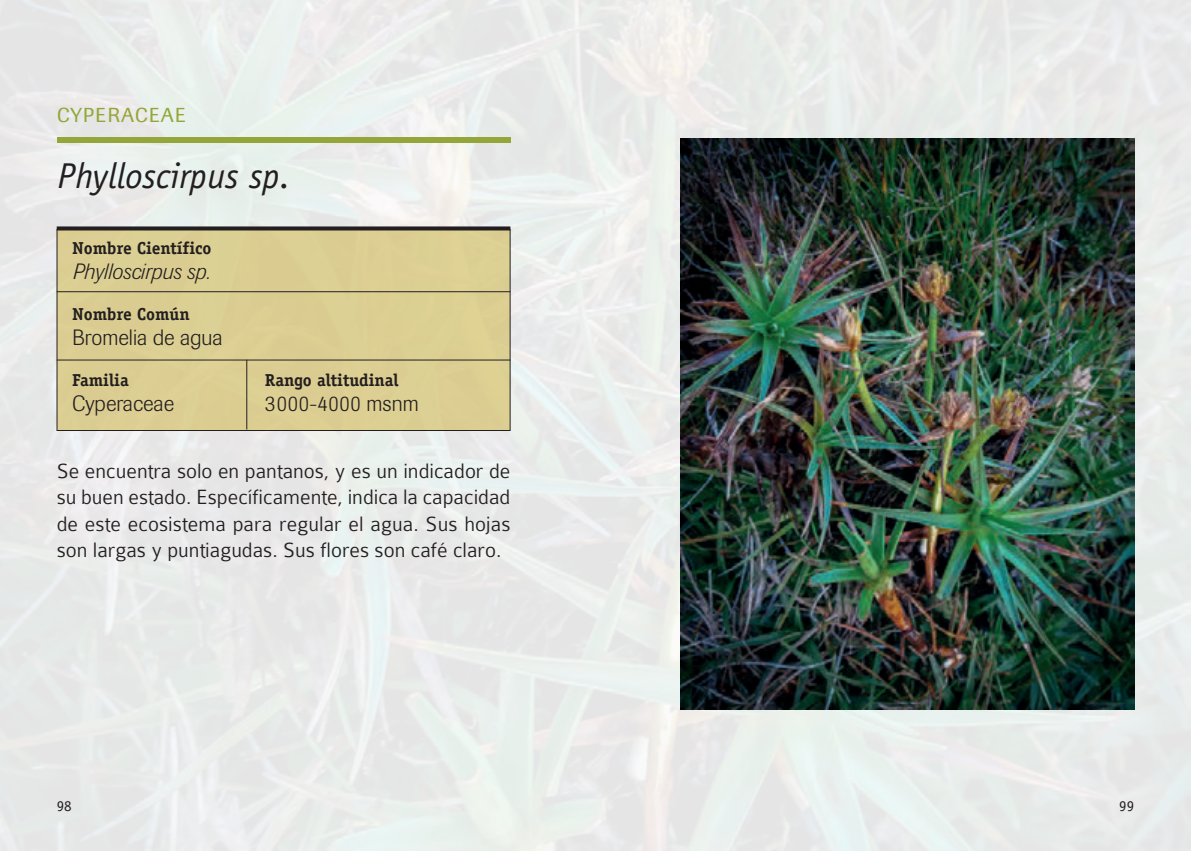
<style>
.page{position:relative;width:1191px;height:851px;background:#fff}
.page>*{position:absolute;margin:0;border:0;box-sizing:border-box;transform-origin:0 0}
.t1{font:italic 36px "Officina Sans";color:#231f20}
.t2{font:300 22px/26.4px "Colaborate";color:#231f20;text-align:justify}
.t3{font:300 22px "Imago";color:#231f20}
.t4{font:italic 300 22px "Imago";color:#231f20}
.t5{font:20px "Imago";letter-spacing:.07em;color:#94a639}
.t6{font:700 17.4px "Officina Serif";color:#231f20}
.t7{font:15px "Officina Serif";color:#231f20}
</style>
<div class="page">
<div style="left:0;top:0;width:1191px;height:850px;background:#e9ecea"></div>
<img style="left:680px;top:138px;width:454px;height:571px">
<div style="left:57px;top:138px;width:453px;height:5px;background:#94a639"></div>
<div style="left:57px;top:230px;width:453px;height:200px;background:#dcce92"></div>
<hr style="left:57px;top:291px;width:453px;height:1px;background:#231f20">
<hr style="left:57px;top:359px;width:453px;height:1px;background:#231f20">
<hr style="left:246px;top:360px;width:1px;height:69px;background:#231f20">
<svg style="left:57px;top:226px;width:453px;height:4px;background:#393637"></svg>
<p class="t5" style="left:57px;top:103px;width:130px">CYPERACEAE</p>
<h1 class="t1" style="left:57px;top:155px;width:235px">Phylloscirpus sp.</h1>
<p class="t6" style="left:72px;top:237px;width:141px">Nombre Científico</p>
<p class="t4" style="left:72px;top:258px;width:140px">Phylloscirpus sp.</p>
<p class="t6" style="left:72px;top:303px;width:119px">Nombre Común</p>
<p class="t3" style="left:72px;top:325px;width:152px">Bromelia de agua</p>
<p class="t6" style="left:72px;top:369px;width:58px">Familia</p>
<p class="t6" style="left:265px;top:369px;width:135px">Rango altitudinal</p>
<p class="t3" style="left:72px;top:390px;width:104px">Cyperaceae</p>
<p class="t3" style="left:265px;top:390px;width:155px">3000-4000 msnm</p>
<p class="t2" style="left:57px;top:457px;width:455px">Se encuentra solo en pantanos, y es un indicador de su buen estado. Específicamente, indica la capacidad de este ecosistema para regular el agua. Sus hojas son largas y puntiagudas. Sus flores son café claro.</p>
<p class="t7" style="left:57px;top:797px;width:16px">98</p>
<p class="t7" style="left:1119px;top:797px;width:16px">99</p>
</div>
